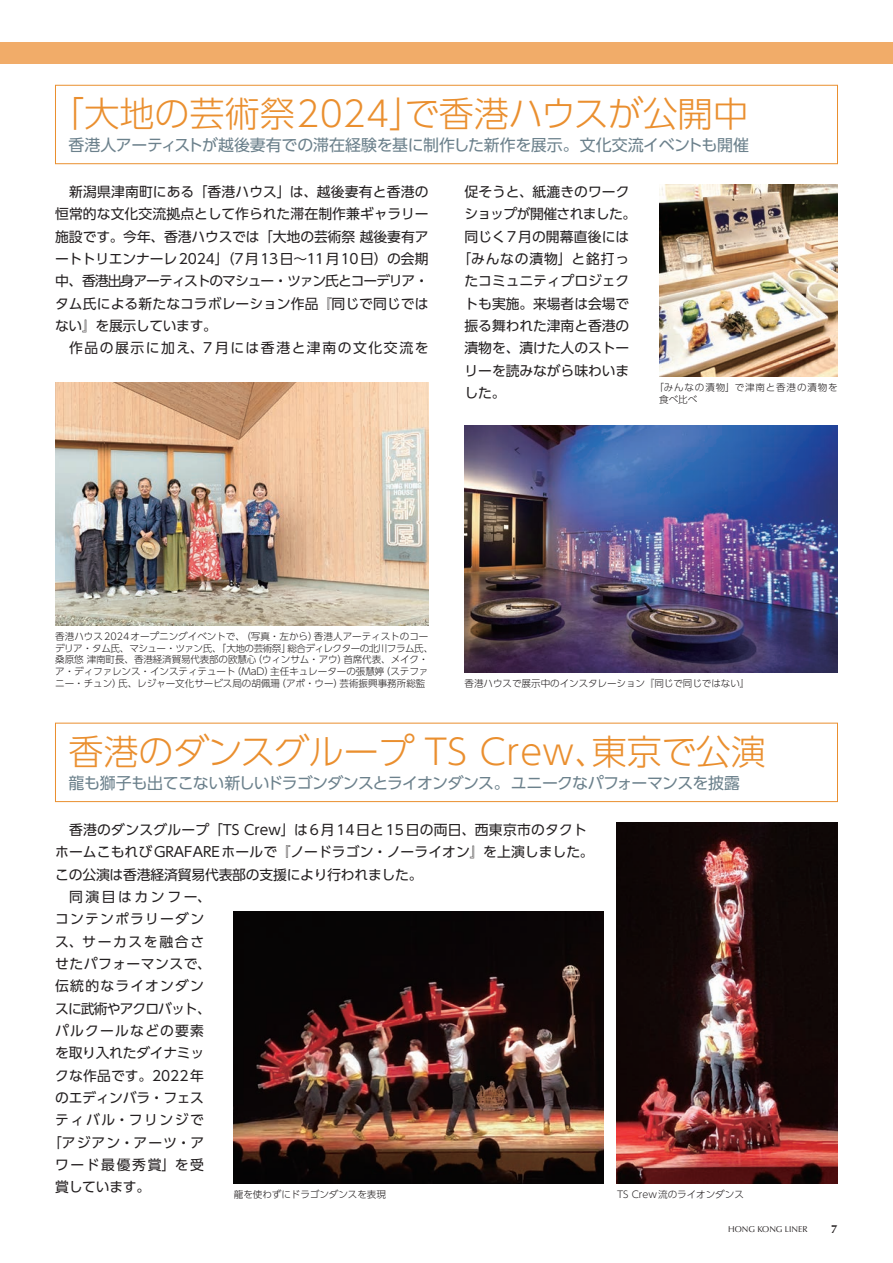
<style>
.page{position:relative;width:893px;height:1263px;background:#fff}
.page>*{position:absolute;margin:0;border:0;box-sizing:border-box;transform-origin:0 0}
.t1{font:300 35.1px "UD Shin Go Pr 6";color:#ea8f2f}
.t2{font:15.9px "UD Shin Go Pr 6";letter-spacing:-.025em;color:#6c818c}
.t3{font:15.9px "UD Shin Go Pr 6";letter-spacing:-.05em;color:#6c818c}
.t4{font:13.8px/22.4px "UD Shin Go Pr 6 N";color:#231f20;text-align:justify}
.t5{font:13.8px "UD Shin Go Pr 6 N";letter-spacing:.11em;color:#231f20}
.t6{font:13.8px "UD Shin Go Pr 6 N";letter-spacing:-.02em;color:#231f20}
.t7{font:13.8px "UD Shin Go Pr 6 N";letter-spacing:.115em;color:#231f20}
.t8{font:13.8px "UD Shin Go Pr 6 N";letter-spacing:.085em;color:#231f20}
.t9{font:13.8px "UD Shin Go Pr 6 N";letter-spacing:-.045em;color:#231f20}
.t10{font:13.8px "UD Shin Go Pr 6 N";letter-spacing:.06em;color:#231f20}
.t11{font:13.8px "UD Shin Go Pr 6 N";letter-spacing:-.07em;color:#231f20}
.t12{font:13.8px "UD Shin Go Pr 6 N";letter-spacing:.035em;color:#231f20}
.t13{font:13.8px "UD Shin Go Pr 6 N";letter-spacing:.09em;color:#231f20}
.t14{font:13.8px "UD Shin Go Pr 6 N";letter-spacing:.12em;color:#231f20}
.t15{font:13.8px "UD Shin Go Pr 6 N";letter-spacing:.185em;color:#231f20}
.t16{font:700 11.7px "Optima";color:#231f20}
.t17{font:300 9.6px/11.7px "UD Shin Go Pr 6 N";letter-spacing:-.005em;color:#231f20}
.t18{font:300 9.6px/11.7px "UD Shin Go Pr 6 N";letter-spacing:.085em;color:#231f20}
.t19{font:8.55px "Optima";color:#231f20}
</style>
<div class="page">
<div style="left:55px;top:85px;width:783px;height:79px;border:1px solid #ea8f2f"></div>
<div style="left:55px;top:723px;width:783px;height:79px;border:1px solid #ea8f2f"></div>
<img style="left:55px;top:383px;width:373px;height:242px">
<img style="left:465px;top:425px;width:373px;height:247px">
<img style="left:659px;top:185px;width:179px;height:191px">
<img style="left:234px;top:911px;width:370px;height:272px">
<img style="left:617px;top:823px;width:221px;height:360px">
<div style="left:0;top:43px;width:893px;height:21px;background:#f1ac69"></div>
<h1 class="t1" style="left:49px;top:85px;width:700px">「大地の芸術祭2024」で香港ハウスが公開中</h1>
<p class="t2" style="left:68px;top:132px;width:682px">香港人アーティストが越後妻有での滞在経験を基に制作した新作を展示。文化交流イベントも開催</p>
<p class="t4" style="left:55px;top:180px;width:375px;text-indent:14px">新潟県津南町にある「香港ハウス」は、越後妻有と香港の恒常的な文化交流拠点として作られた滞在制作兼ギャラリー施設です。今年、香港ハウスでは「大地の芸術祭 越後妻有アートトリエンナーレ2024」（7月13日～11月10日）の会期中、香港出身アーティストのマシュー・ツァン氏とコーデリア・タム氏による新たなコラボレーション作品『同じで同じではない』を展示しています。</p>
<p class="t5" style="left:69px;top:337px;width:361px">作品の展示に加え、7月には香港と津南の文化交流を</p>
<p class="t4" style="left:464px;top:180px;width:166px">促そうと、紙漉きのワーク</p>
<p class="t9" style="left:464px;top:203px;width:173px">ショップが開催されました。</p>
<p class="t4" style="left:464px;top:225px;width:166px">同じく7月の開幕直後には</p>
<p class="t10" style="left:457px;top:248px;width:173px">「みんなの漬物」と銘打っ</p>
<p class="t4" style="left:465px;top:270px;width:166px">たコミュニティプロジェク</p>
<p class="t4" style="left:465px;top:292px;width:166px">トも実施。来場者は会場で</p>
<p class="t4" style="left:465px;top:314px;width:166px">振る舞われた津南と香港の</p>
<p class="t4" style="left:465px;top:337px;width:166px">漬物を、漬けた人のストー</p>
<p class="t4" style="left:465px;top:359px;width:166px">リーを読みながら味わいま</p>
<p class="t4" style="left:465px;top:381px;width:43px">した。</p>
<p class="t18" style="left:659px;top:381px;width:180px;text-indent:-5px">「みんなの漬物」で津南と香港の漬物を食べ比べ</p>
<p class="t17" style="left:55px;top:630px;width:379px">香港ハウス2024オープニングイベントで、（写真・左から）香港人アーティストのコーデリア・タム氏、マシュー・ツァン氏、「大地の芸術祭」総合ディレクターの北川フラム氏、桑原悠 津南町長、香港経済貿易代表部の欧慧心（ウィンサム・アウ）首席代表、メイク・ア・ディファレンス・インスティテュート（MaD）主任キュレーターの張慧婷（ステファニー・チュン）氏、レジャー文化サービス局の胡佩珊（アポ・ウー）芸術振興事務所総監</p>
<p class="t17" style="left:465px;top:677px;width:286px">香港ハウスで展示中のインスタレーション『同じで同じではない』</p>
<h1 class="t1" style="left:68px;top:723px;width:699px">香港のダンスグループ TS Crew、東京で公演</h1>
<p class="t3" style="left:68px;top:770px;width:673px">龍も獅子も出てこない新しいドラゴンダンスとライオンダンス。ユニークなパフォーマンスを披露</p>
<p class="t4" style="left:69px;top:818px;width:519px">香港のダンスグループ「TS Crew」は6月14日と15日の両日、西東京市のタクト</p>
<p class="t4" style="left:55px;top:840px;width:540px">ホームこもれびGRAFAREホールで『ノードラゴン・ノーライオン』を上演しました。</p>
<p class="t4" style="left:55px;top:863px;width:369px">この公演は香港経済貿易代表部の支援により行われました。</p>
<p class="t15" style="left:69px;top:885px;width:144px">同演目はカンフー、</p>
<p class="t13" style="left:55px;top:908px;width:150px">コンテンポラリーダン</p>
<p class="t7" style="left:55px;top:930px;width:150px">ス、サーカスを融合さ</p>
<p class="t12" style="left:55px;top:952px;width:157px">せたパフォーマンスで、</p>
<p class="t8" style="left:55px;top:975px;width:150px">伝統的なライオンダン</p>
<p class="t11" style="left:55px;top:997px;width:157px">スに武術やアクロバット、</p>
<p class="t8" style="left:55px;top:1019px;width:150px">パルクールなどの要素</p>
<p class="t6" style="left:55px;top:1042px;width:150px">を取り入れたダイナミッ</p>
<p class="t4" style="left:55px;top:1064px;width:150px">クな作品です。2022年</p>
<p class="t6" style="left:55px;top:1086px;width:150px">のエディンバラ・フェス</p>
<p class="t7" style="left:55px;top:1109px;width:150px">ティバル・フリンジで</p>
<p class="t4" style="left:48px;top:1131px;width:157px">「アジアン・アーツ・ア</p>
<p class="t14" style="left:55px;top:1153px;width:150px">ワード最優秀賞」を受</p>
<p class="t4" style="left:55px;top:1175px;width:97px">賞しています。</p>
<p class="t17" style="left:234px;top:1188px;width:154px">龍を使わずにドラゴンダンスを表現</p>
<p class="t17" style="left:617px;top:1188px;width:128px">TS Crew流のライオンダンス</p>
<p class="t19" style="left:728px;top:1224px;width:81px">HONG KONG LINER</p>
<p class="t16" style="left:831px;top:1222px;width:8px">7</p>
</div>
